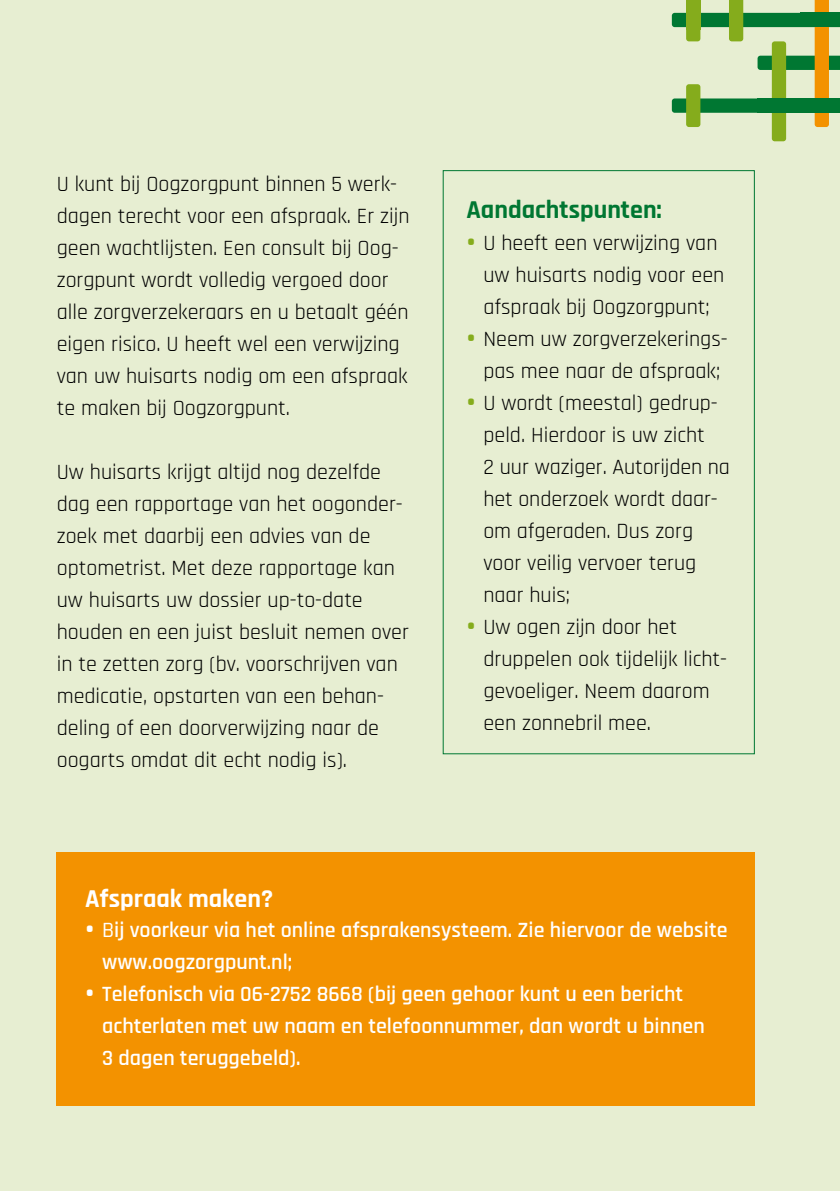
<style>
.page{position:relative;width:840px;height:1191px;background:#fff}
.page>*{position:absolute;margin:0;border:0;box-sizing:border-box;transform-origin:0 0}
.t1{font:700 26px "Rajdhani";color:#007732}
.t2{font:700 26px "Rajdhani";color:#fff}
.t3{font:22px/32px "Rajdhani";color:#000}
.t4{font:600 22px/32px "Rajdhani";color:#fff}
.s1{font-weight:700;font-size:32px;color:#85ac1c}
.s2{font-weight:700;font-size:32px}
.s3{font-weight:500}
</style>
<div class="page">
<div style="left:0;top:0;width:839px;height:1191px;background:#e7eed2"></div>
<div style="left:57px;top:852px;width:697px;height:254px;background:#f39200"></div>
<svg style="left:671px;top:0;width:168px;height:127px"></svg>
<div style="left:771px;top:41px;width:14px;height:100px;background:#85ac1c;border-radius:3px"></div>
<div style="left:685px;top:84px;width:15px;height:43px;background:#85ac1c;border-radius:3px"></div>
<div style="left:685px;top:0;width:15px;height:30px;background:#85ac1c"></div>
<div style="left:757px;top:98px;width:82px;height:15px;background:#007732"></div>
<div style="left:800px;top:13px;width:39px;height:14px;background:#007732"></div>
<p class="t3" style="left:57px;top:168px;width:354px">U kunt bij Oogzorgpunt binnen 5 werk&shy;dagen terecht voor een afspraak. Er zijn geen wachtlijsten. Een consult bij Oog&shy;zorgpunt wordt volledig vergoed door alle zorgverzekeraars en u betaalt géén eigen risico. U heeft wel een verwijzing van uw huisarts nodig om een afspraak te maken bij Oogzorgpunt.</p>
<p class="t3" style="left:57px;top:456px;width:353px">Uw huisarts krijgt altijd nog dezelfde dag een rapportage van het oogonder&shy;zoek met daarbij een advies van de optometrist. Met deze rapportage kan uw huisarts uw dossier up-to-date houden en een juist besluit nemen over in te zetten zorg (bv. voorschrijven van medicatie, opstarten van een behan&shy;deling of een doorverwijzing naar de oogarts omdat dit echt nodig is).</p>
<p class="t1" style="left:466px;top:194px;width:197px">Aandachtspunten:</p>
<p class="t3" style="left:483px;top:228px;width:242px;text-indent:-17px"><span class="s1">•</span> U heeft een verwijzing van uw huisarts nodig voor een afspraak bij Oogzorgpunt;</p>
<p class="t3" style="left:466px;top:324px;width:263px;text-align:center"><span class="s1">•</span> Neem uw zorgverzekerings&shy;pas mee naar de afspraak;</p>
<p class="t3" style="left:483px;top:388px;width:248px;text-indent:-17px"><span class="s1">•</span> U wordt (meestal) gedrup&shy;peld. Hierdoor is uw zicht<br>2 uur waziger. Autorijden na het onderzoek wordt daar&shy;om afgeraden. Dus zorg voor veilig vervoer terug naar huis;</p>
<p class="t3" style="left:483px;top:612px;width:245px;text-indent:-17px"><span class="s1">•</span> Uw ogen zijn door het druppelen ook tijdelijk licht&shy;gevoeliger. Neem daarom een zonnebril mee.</p>
<p class="t2" style="left:85px;top:882px;width:189px">Afspraak maken?</p>
<p class="t4" style="left:102px;top:914px;width:626px;text-indent:-17px"><span class="s2">•</span> <span class="s3">B</span>ij voorkeur via het online afsprakensysteem. Zie hiervoor de website www.oogzorgpunt.nl;</p>
<p class="t4" style="left:102px;top:978px;width:603px;text-indent:-17px"><span class="s2">•</span> Telefonisch via 06-2752 8668 (bij geen gehoor kunt u een bericht achterlaten met uw naam en telefoonnummer, dan wordt u binnen<br>3 dagen teruggebeld).</p>
</div>
